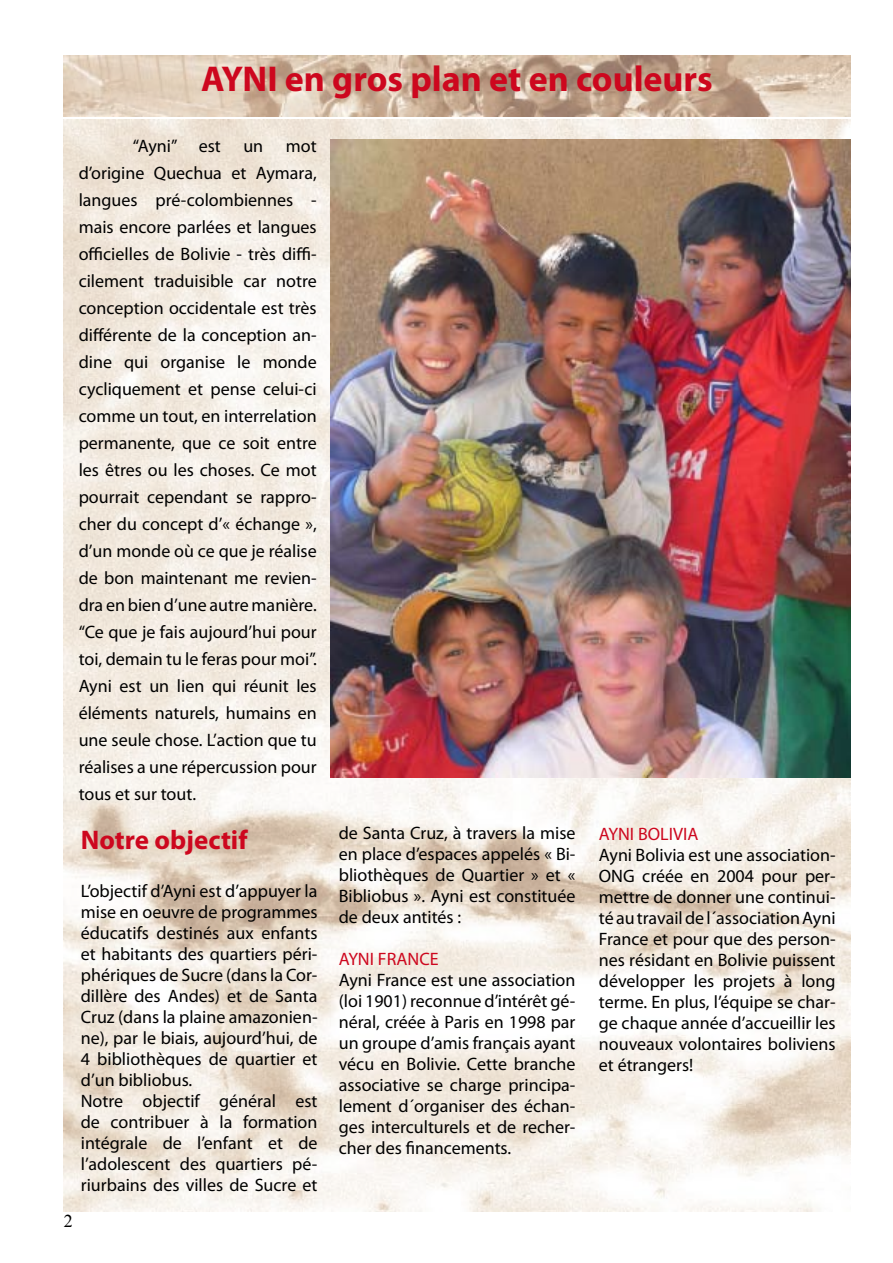
<style>
.page{position:relative;width:893px;height:1263px;background:#fff}
.page>*{position:absolute;margin:0;border:0;box-sizing:border-box;transform-origin:0 0}
.t1{font:700 36px "Myriad Pro";color:#cd071e}
.t2{font:700 27px "Myriad Pro";color:#cd071e}
.t3{font:18px/21px "Myriad Pro";color:#000;text-align:justify}
.t4{font:18px "Myriad Pro";color:#cd071e}
.t5{font:18px "Times New Roman";color:#000}
</style>
<div class="page">
<img style="left:64px;top:120px;width:786px;height:1092px">
<img style="left:64px;top:55px;width:786px;height:62px">
<img style="left:330px;top:139px;width:520px;height:638px">
<h1 class="t1" style="left:201px;top:56px;width:513px">AYNI en gros plan et en couleurs</h1>
<p class="t3" style="left:133px;top:135px;width:90px">“Ayni” est</p>
<p class="t3" style="left:243px;top:135px;width:21px">un</p>
<p class="t3" style="left:79px;top:132px;width:240px;line-height:27px;text-indent:207px">mot d’origine Quechua et Aymara, langues pré-colombiennes - mais encore parlées et langues officielles de Bolivie - très diffi&shy;cilement traduisible car notre conception occidentale est très différente de la conception an&shy;dine qui organise le monde cycliquement et pense celui-ci comme un tout, en interrelation permanente, que ce soit entre les êtres ou les choses. Ce mot pourrait cependant se rappro&shy;cher du concept d’« échange », d’un monde où ce que je réalise de bon maintenant me revien&shy;dra en bien d’une autre manière. “Ce que je fais aujourd’hui pour toi, demain tu le feras pour moi”.<br>Ayni est un lien qui réunit les éléments naturels, humains en une seule chose. L’action que tu réalises a une répercussion pour tous et sur tout.</p>
<h2 class="t2" style="left:81px;top:822px;width:168px">Notre objectif</h2>
<p class="t3" style="left:81px;top:880px;width:238px;text-align:left">L’objectif d’Ayni est d’appuyer la mise en oeuvre de programmes éducatifs destinés aux enfants et habitants des quartiers péri&shy;phériques de Sucre (dans la Cor&shy;dillère des Andes) et de Santa<br>Cruz (dans la plaine amazonien&shy;ne), par le biais, aujourd’hui, de<br>4 bibliothèques de quartier et d’un bibliobus.<br>Notre objectif général est de contribuer à la formation intégrale de l’enfant et de l’adolescent des quartiers pé&shy;riurbains des villes de Sucre et</p>
<p class="t5" style="left:64px;top:1208px;width:10px">2</p>
<p class="t3" style="left:339px;top:822px;width:238px">de Santa Cruz, à travers la mise en place d’espaces appelés « Bi&shy;bliothèques de Quartier » et « Bibliobus ». Ayni est constituée de deux antités :</p>
<p class="t4" style="left:339px;top:947px;width:101px">AYNI FRANCE</p>
<p class="t3" style="left:339px;top:969px;width:238px">Ayni France est une association (loi 1901) reconnue d’intérêt gé&shy;néral, créée à Paris en 1998 par un groupe d’amis français ayant vécu en Bolivie. Cette branche associative se charge principa&shy;lement d´organiser des échan&shy;ges interculturels et de recher&shy;cher des financements.</p>
<p class="t4" style="left:599px;top:822px;width:101px">AYNI BOLIVIA</p>
<p class="t3" style="left:599px;top:844px;width:238px">Ayni Bolivia est une association-ONG créée en 2004 pour per&shy;mettre de donner une continui&shy;té au travail de l´association Ayni France et pour que des person&shy;nes résidant en Bolivie puissent développer les projets à long terme. En plus, l’équipe se char&shy;ge chaque année d’accueillir les nouveaux volontaires boliviens et étrangers!</p>
</div>
